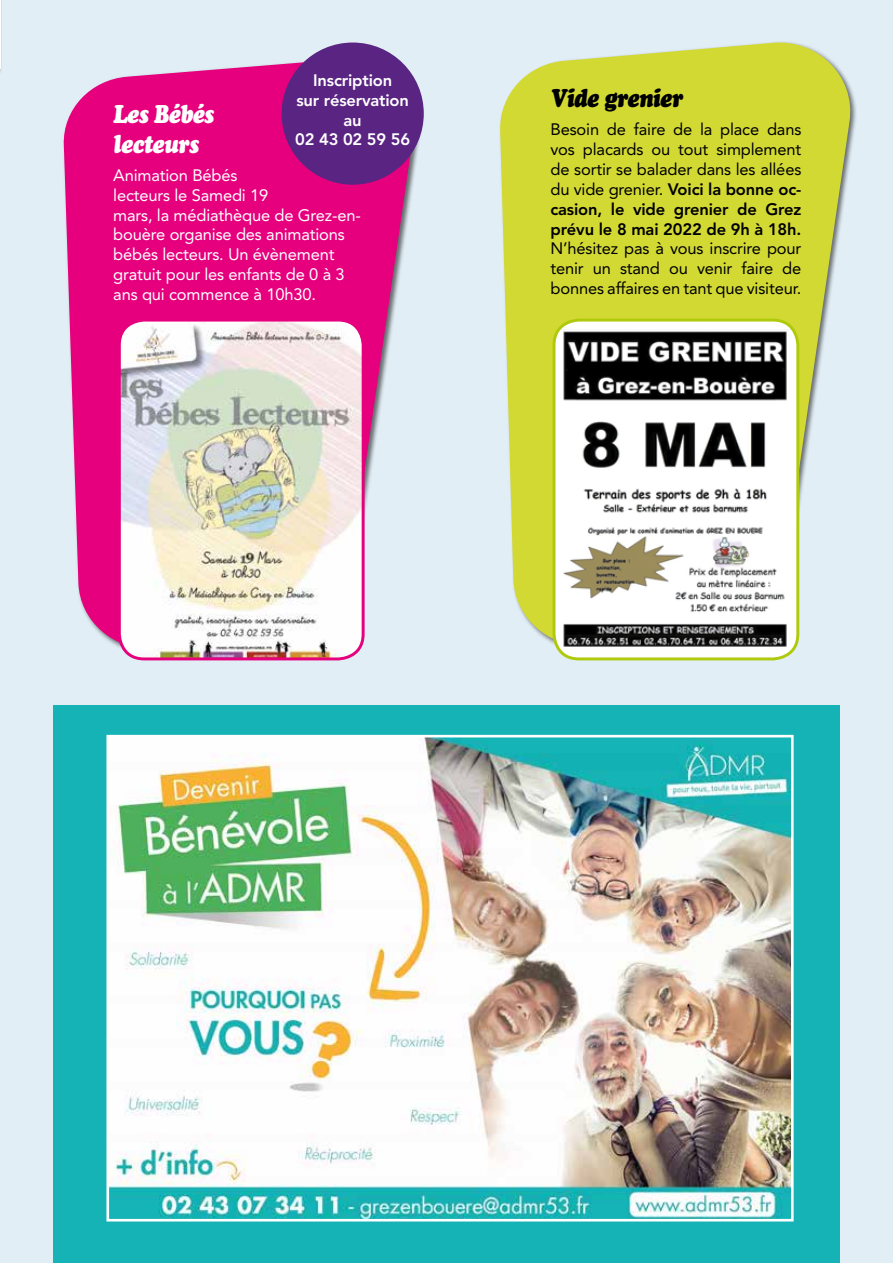
<style>
.page{position:relative;width:893px;height:1263px;background:#e2eef5}
.page>*{position:absolute;margin:0;border:0;box-sizing:border-box;transform-origin:0 0}
.t1{font:italic 25.5px/29.8px "Cooper Black Std";letter-spacing:-.03em;color:#fff;scale:.85 1}
.t2{font:italic 25.5px "Cooper Black Std";letter-spacing:-.03em;color:#000;scale:.85 1}
.t3{font:16.5px/19.8px "Avenir";letter-spacing:-.01em;color:#000;text-align:justify}
.t4{font:16.5px/19.8px "Avenir";letter-spacing:-.01em;color:#fff}
.t5{font:800 16.5px/19.8px "Avenir";letter-spacing:-.01em;color:#fff;text-align:center}
.s1{font-weight:800}
</style>
<div class="page">
<div style="left:53px;top:706px;width:787px;height:557px;background:#15b3b6"></div>
<hr style="left:0;top:0;width:2px;height:156px;background:#000;opacity:.75">
<svg style="left:0;top:0;width:1px;height:151px"></svg>
<img style="left:110px;top:739px;width:680px;height:478px">
<div style="left:106px;top:735px;width:688px;height:486px;border:3px solid #fff"></div>
<svg style="left:63px;top:56px;width:356px;height:591px;fill:#e6007d"></svg>
<img style="left:119px;top:320px;width:244px;height:339px">
<div style="left:118px;top:319px;width:247px;height:341px;border:3px solid #e6007d;border-radius:25px"></div>
<div style="left:282px;top:43px;width:142px;height:142px;background:#5a2483;border-radius:50%"></div>
<svg style="left:500px;top:42px;width:356px;height:606px;fill:#d3d933"></svg>
<div style="left:554px;top:320px;width:244px;height:339px;background:#fff;border-radius:25px"></div>
<img style="left:563px;top:331px;width:224px;height:316px">
<div style="left:553px;top:319px;width:246px;height:341px;border:3px solid #afca0b;border-radius:25px"></div>
<p class="t5" style="left:295px;top:70px;width:117px">Inscription<br>sur réservation au<br>02 43 02 59 56</p>
<h1 class="t1" style="left:113px;top:99px;width:120px">Les Bébés lecteurs</h1>
<p class="t4" style="left:113px;top:165px;width:249px">Animation Bébés<br>lecteurs le Samedi 19<br>mars, la médiathèque de Grez-en&shy;bouère organise des animations bébés lecteurs. Un évènement gratuit pour les enfants de 0 à 3 ans qui commence à 10h30.</p>
<h1 class="t2" style="left:550px;top:82px;width:157px">Vide grenier</h1>
<p class="t3" style="left:550px;top:120px;width:252px">Besoin de faire de la place dans vos placards ou tout simplement de sortir se balader dans les allées du vide grenier. <span class="s1">Voici la bonne oc&shy;casion, le vide grenier de Grez prévu le 8 mai 2022 de 9h à 18h.</span></p>
<p class="t3" style="left:550px;top:239px;width:252px">N’hésitez pas à vous inscrire pour tenir un stand ou venir faire de bonnes affaires en tant que visiteur.</p>
</div>
